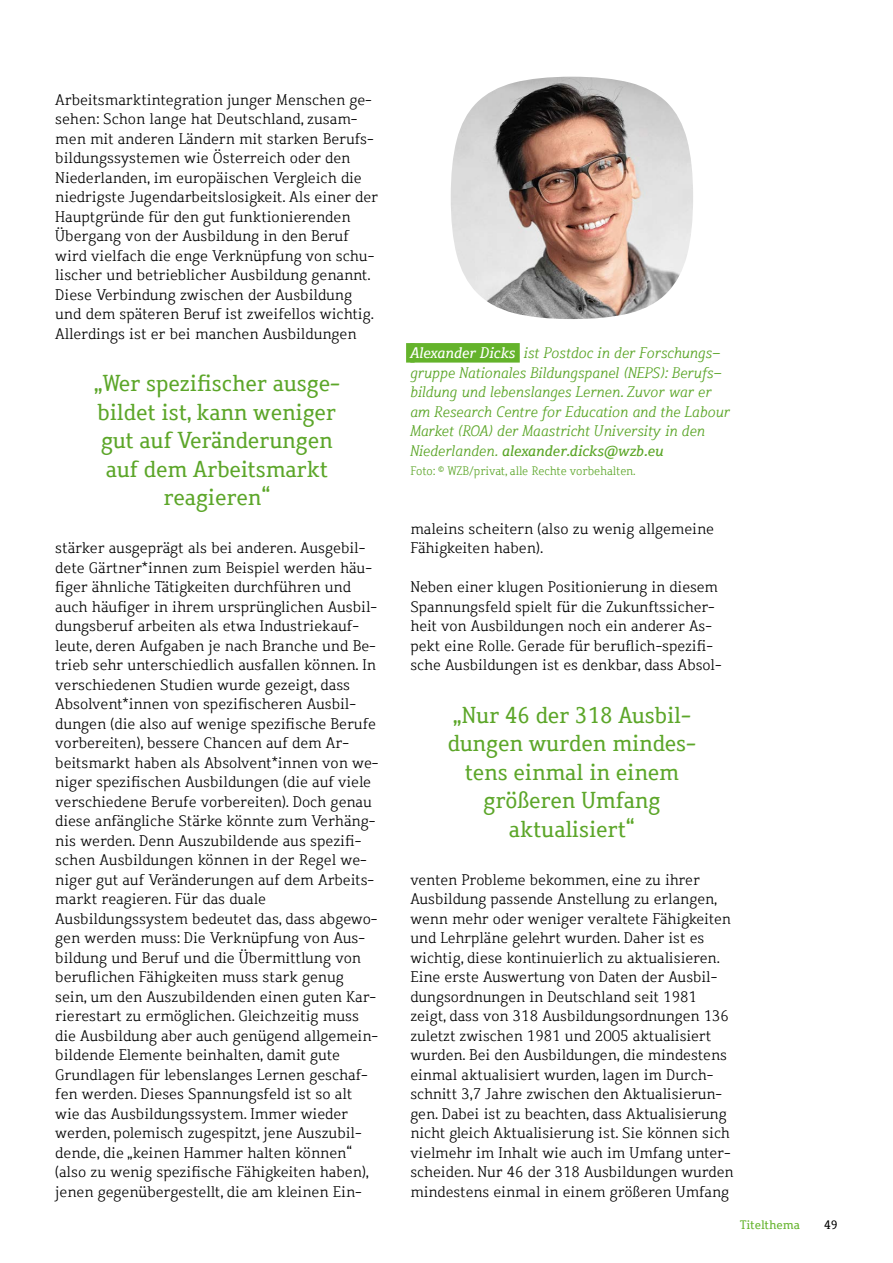
<style>
.page{position:relative;width:893px;height:1263px;background:#fff}
.page>*{position:absolute;margin:0;border:0;box-sizing:border-box;transform-origin:0 0}
.t1{font:22.5px/28.5px "Dahrendorf";letter-spacing:-.005em;color:#5ca629;text-align:center}
.t2{font:300 15px/19.5px "Dahrendorf";color:#000}
.t3{font:italic 300 15px/19.5px "Dahrendorf";color:#5ca629}
.t4{font:300 12px "Dahrendorf";letter-spacing:-.005em;color:#5ca629}
.t5{font:12px "Dahrendorf";color:#64b32b}
.t6{font:12px "Dahrendorf";color:#000}
.s1{font-weight:400;color:#fff}
.s2{font-weight:400}
</style>
<div class="page">
<div style="left:406px;top:343px;width:9px;height:20px;background:#64b32b"></div>
<div style="left:410px;top:343px;width:110px;height:20px;background:#64b32b"></div>
<img style="left:451px;top:77px;width:242px;height:242px">
<p class="t2" style="left:55px;top:90px;width:324px">Arbeitsmarktintegration junger Menschen ge&shy;sehen: Schon lange hat Deutschland, zusam&shy;men mit anderen Ländern mit starken Berufs&shy;bildungssystemen wie Österreich oder den Niederlanden, im europäischen Vergleich die niedrigste Jugendarbeitslosigkeit. Als einer der Hauptgründe für den gut funktionierenden Übergang von der Ausbildung in den Beruf wird vielfach die enge Verknüpfung von schu&shy;lischer und betrieblicher Ausbildung genannt.<br>Diese Verbindung zwischen der Ausbildung und dem späteren Beruf ist zweifellos wichtig.<br>Allerdings ist er bei manchen Ausbildungen</p>
<p class="t1" style="left:94px;top:369px;width:248px">„Wer spezifischer ausge&shy;bildet ist, kann weniger gut auf Veränderungen auf dem Arbeitsmarkt reagieren“</p>
<p class="t2" style="left:55px;top:538px;width:325px">stärker ausgeprägt als bei anderen. Ausgebil&shy;dete Gärtner*innen zum Beispiel werden häu&shy;figer ähnliche Tätigkeiten durchführen und auch häufiger in ihrem ursprünglichen Ausbil&shy;dungsberuf arbeiten als etwa Industriekauf&shy;leute, deren Aufgaben je nach Branche und Be&shy;trieb sehr unterschiedlich ausfallen können. In verschiedenen Studien wurde gezeigt, dass Absolvent*innen von spezifischeren Ausbil&shy;dungen (die also auf wenige spezifische Berufe vorbereiten), bessere Chancen auf dem Ar&shy;beitsmarkt haben als Absolvent*innen von we&shy;niger spezifischen Ausbildungen (die auf viele verschiedene Berufe vorbereiten). Doch genau diese anfängliche Stärke könnte zum Verhäng&shy;nis werden. Denn Auszubildende aus spezifi&shy;schen Ausbildungen können in der Regel we&shy;niger gut auf Veränderungen auf dem Arbeits&shy;markt reagieren. Für das duale Ausbildungssystem bedeutet das, dass abgewo&shy;gen werden muss: Die Verknüpfung von Aus&shy;bildung und Beruf und die Übermittlung von beruflichen Fähigkeiten muss stark genug sein, um den Auszubildenden einen guten Kar&shy;rierestart zu ermöglichen. Gleichzeitig muss die Ausbildung aber auch genügend allgemein&shy;bildende Elemente beinhalten, damit gute Grundlagen für lebenslanges Lernen geschaf&shy;fen werden. Dieses Spannungsfeld ist so alt wie das Ausbildungssystem. Immer wieder werden, polemisch zugespitzt, jene Auszubil&shy;dende, die „keinen Hammer halten können“ (also zu wenig spezifische Fähigkeiten haben), jenen gegenübergestellt, die am kleinen Ein-</p>
<p class="t3" style="left:410px;top:343px;width:321px"><span class="s1">Alexander Dicks</span> ist Postdoc in der Forschungs&shy;gruppe Nationales Bildungspanel (NEPS): Berufs&shy;bildung und lebenslanges Lernen. Zuvor war er am Research Centre for Education and the Labour Market (ROA) der Maastricht University in den Niederlanden. <span class="s2">alexander.dicks@wzb.eu</span></p>
<p class="t4" style="left:410px;top:463px;width:227px">Foto: © WZB/privat, alle Rechte vorbehalten.</p>
<p class="t2" style="left:410px;top:519px;width:305px">maleins scheitern (also zu wenig allgemeine<br>Fähigkeiten haben).</p>
<p class="t2" style="left:410px;top:577px;width:313px">Neben einer klugen Positionierung in diesem Spannungsfeld spielt für die Zukunftssicher&shy;heit von Ausbildungen noch ein anderer As&shy;pekt eine Rolle. Gerade für beruflich-spezifi&shy;sche Ausbildungen ist es denkbar, dass Absol-</p>
<p class="t1" style="left:448px;top:701px;width:250px">„Nur 46 der 318 Ausbil&shy;dungen wurden mindes&shy;tens einmal in einem größeren Umfang aktualisiert“</p>
<p class="t2" style="left:410px;top:870px;width:325px">venten Probleme bekommen, eine zu ihrer Ausbildung passende Anstellung zu erlangen, wenn mehr oder weniger veraltete Fähigkeiten und Lehrpläne gelehrt wurden. Daher ist es wichtig, diese kontinuierlich zu aktualisieren.<br>Eine erste Auswertung von Daten der Ausbil&shy;dungsordnungen in Deutschland seit 1981 zeigt, dass von 318 Ausbildungsordnungen 136 zuletzt zwischen 1981 und 2005 aktualisiert wurden. Bei den Ausbildungen, die mindestens einmal aktualisiert wurden, lagen im Durch&shy;schnitt 3,7 Jahre zwischen den Aktualisierun&shy;gen. Dabei ist zu beachten, dass Aktualisierung nicht gleich Aktualisierung ist. Sie können sich vielmehr im Inhalt wie auch im Umfang unter&shy;scheiden. Nur 46 der 318 Ausbildungen wurden mindestens einmal in einem größeren Umfang</p>
<p class="t5" style="left:740px;top:1217px;width:61px">Titelthema</p>
<p class="t6" style="left:824px;top:1217px;width:15px">49</p>
</div>
